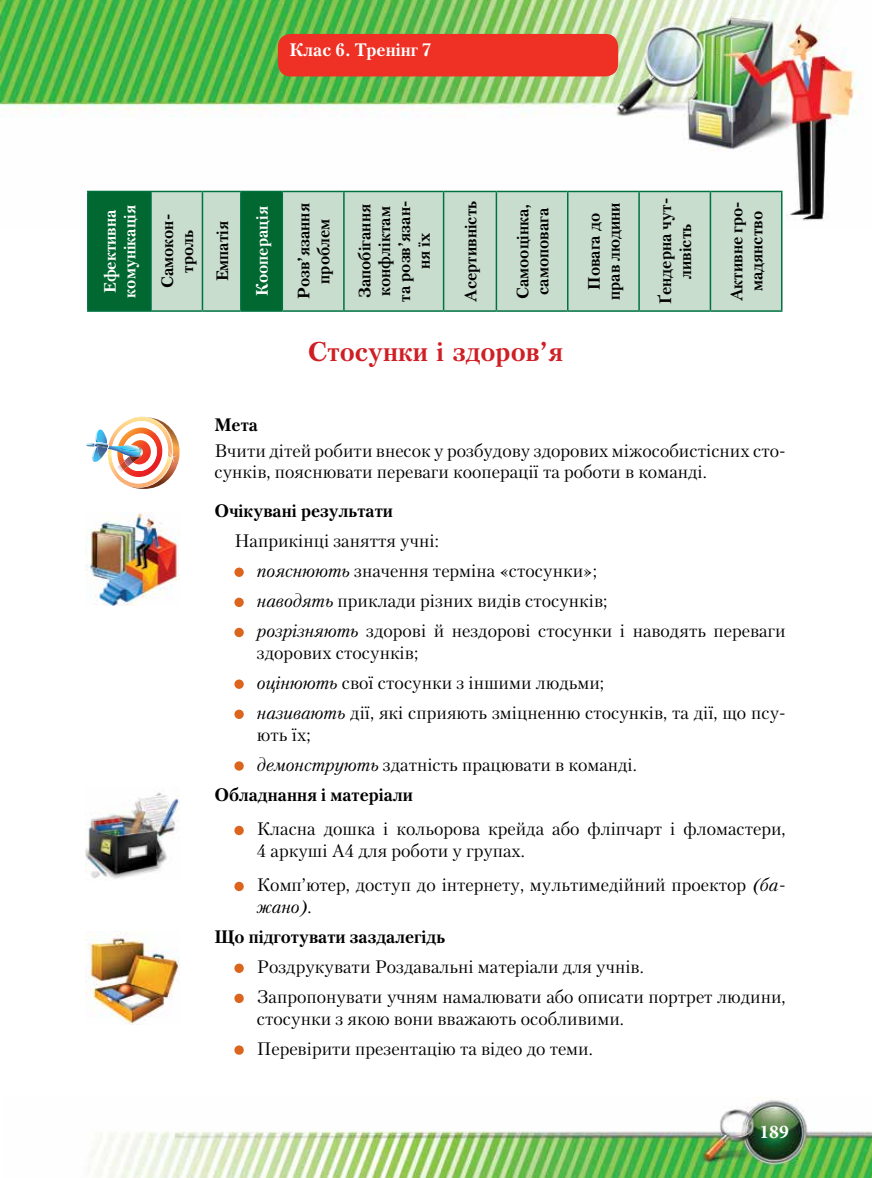
<style>
.page{position:relative;width:872px;height:1178px;background:#fff}
.page>*{position:absolute;margin:0;border:0;box-sizing:border-box;transform-origin:0 0}
.t1{font:700 27px "Petersburg C";color:#cf1f25}
.t2{font:700 19.5px "Minion Pro";color:#fff}
.t3{font:18px/30.2px "Petersburg C";color:#000}
.t4{font:700 18px "Petersburg C";color:#000}
.t5{font:700 18px "Petersburg C";color:#fff}
.t6{font:700 16.5px/19.8px "Petersburg C";color:#000;text-align:center}
.t7{font:700 16.5px/19.8px "Petersburg C";color:#fff}
.s1{font-style:italic}
</style>
<div class="page">
<img style="left:89px;top:1098px;width:783px;height:80px">
<img style="left:0;top:0;width:861px;height:229px">
<div style="left:235px;top:568px;width:8px;height:8px;background:#dc651e;border-radius:50%"></div>
<div style="left:234px;top:567px;width:10px;height:10px;border:2px solid #dc651e;border-radius:50%"></div>
<div style="left:235px;top:598px;width:8px;height:8px;background:#dc651e;border-radius:50%"></div>
<div style="left:234px;top:598px;width:10px;height:9px;border:2px solid #dc651e;border-radius:50%"></div>
<div style="left:235px;top:628px;width:8px;height:8px;background:#dc651e;border-radius:50%"></div>
<div style="left:234px;top:628px;width:10px;height:9px;border:2px solid #dc651e;border-radius:50%"></div>
<div style="left:235px;top:680px;width:8px;height:8px;background:#dc651e;border-radius:50%"></div>
<div style="left:234px;top:679px;width:10px;height:10px;border:2px solid #dc651e;border-radius:50%"></div>
<div style="left:235px;top:710px;width:8px;height:8px;background:#dc651e;border-radius:50%"></div>
<div style="left:234px;top:710px;width:10px;height:9px;border:2px solid #dc651e;border-radius:50%"></div>
<div style="left:235px;top:762px;width:8px;height:8px;background:#dc651e;border-radius:50%"></div>
<div style="left:234px;top:761px;width:10px;height:10px;border:2px solid #dc651e;border-radius:50%"></div>
<div style="left:235px;top:826px;width:8px;height:8px;background:#dc651e;border-radius:50%"></div>
<div style="left:234px;top:826px;width:10px;height:9px;border:2px solid #dc651e;border-radius:50%"></div>
<div style="left:235px;top:882px;width:8px;height:8px;background:#dc651e;border-radius:50%"></div>
<div style="left:234px;top:882px;width:10px;height:9px;border:2px solid #dc651e;border-radius:50%"></div>
<div style="left:235px;top:964px;width:8px;height:8px;background:#dc651e;border-radius:50%"></div>
<div style="left:234px;top:963px;width:10px;height:10px;border:2px solid #dc651e;border-radius:50%"></div>
<div style="left:235px;top:994px;width:8px;height:8px;background:#dc651e;border-radius:50%"></div>
<div style="left:234px;top:994px;width:10px;height:9px;border:2px solid #dc651e;border-radius:50%"></div>
<div style="left:235px;top:1046px;width:8px;height:8px;background:#dc651e;border-radius:50%"></div>
<div style="left:234px;top:1045px;width:10px;height:10px;border:2px solid #dc651e;border-radius:50%"></div>
<img style="left:86px;top:792px;width:93px;height:87px">
<img style="left:86px;top:512px;width:93px;height:94px">
<img style="left:86px;top:417px;width:94px;height:72px">
<div style="left:89px;top:192px;width:61px;height:118px;background:#006830"></div>
<svg style="left:152px;top:192px;width:629px;height:118px;background:#bad4c3"></svg>
<hr style="left:87px;top:191px;width:64px;height:1px;background:#00723f">
<hr style="left:87px;top:192px;width:2px;height:118px;background:#00723f">
<hr style="left:151px;top:191px;width:51px;height:1px;background:#00723f">
<hr style="left:150px;top:192px;width:2px;height:118px;background:#00723f">
<hr style="left:202px;top:191px;width:39px;height:1px;background:#00723f">
<hr style="left:202px;top:192px;width:1px;height:118px;background:#00723f">
<hr style="left:241px;top:191px;width:41px;height:1px;background:#00723f">
<hr style="left:240px;top:192px;width:1px;height:118px;background:#00723f">
<hr style="left:282px;top:191px;width:62px;height:1px;background:#00723f">
<hr style="left:281px;top:192px;width:2px;height:118px;background:#00723f">
<hr style="left:344px;top:191px;width:99px;height:1px;background:#00723f">
<hr style="left:343px;top:192px;width:2px;height:118px;background:#00723f">
<hr style="left:443px;top:191px;width:53px;height:1px;background:#00723f">
<hr style="left:443px;top:192px;width:1px;height:118px;background:#00723f">
<hr style="left:496px;top:191px;width:72px;height:1px;background:#00723f">
<hr style="left:495px;top:192px;width:2px;height:118px;background:#00723f">
<hr style="left:568px;top:191px;width:71px;height:1px;background:#00723f">
<hr style="left:567px;top:192px;width:1px;height:118px;background:#00723f">
<hr style="left:639px;top:191px;width:71px;height:1px;background:#00723f">
<hr style="left:638px;top:192px;width:2px;height:118px;background:#00723f">
<hr style="left:710px;top:191px;width:72px;height:1px;background:#00723f">
<hr style="left:709px;top:192px;width:2px;height:118px;background:#00723f">
<hr style="left:781px;top:192px;width:1px;height:118px;background:#00723f">
<hr style="left:87px;top:310px;width:64px;height:2px;background:#00723f">
<hr style="left:151px;top:310px;width:51px;height:2px;background:#00723f">
<hr style="left:202px;top:310px;width:39px;height:2px;background:#00723f">
<hr style="left:241px;top:310px;width:41px;height:2px;background:#00723f">
<hr style="left:282px;top:310px;width:62px;height:2px;background:#00723f">
<hr style="left:344px;top:310px;width:99px;height:2px;background:#00723f">
<hr style="left:443px;top:310px;width:53px;height:2px;background:#00723f">
<hr style="left:496px;top:310px;width:72px;height:2px;background:#00723f">
<hr style="left:568px;top:310px;width:71px;height:2px;background:#00723f">
<hr style="left:639px;top:310px;width:71px;height:2px;background:#00723f">
<hr style="left:710px;top:310px;width:72px;height:2px;background:#00723f">
<div style="left:278px;top:34px;width:340px;height:42px;background:#ee3124;border-radius:13px"></div>
<img style="left:86px;top:931px;width:93px;height:94px">
<p class="t5" style="left:289px;top:40px;width:144px">Клас 6. Тренінг 7</p>
<p class="t7" style="left:100px;top:298px;width:94px;rotate:-90deg">Ефективна комунікація</p>
<p class="t6" style="left:157px;top:288px;width:76px;rotate:-90deg">Самокон&shy;троль</p>
<p class="t6" style="left:212px;top:281px;width:62px;rotate:-90deg">Емпатія</p>
<p class="t7" style="left:252px;top:296px;width:91px;rotate:-90deg">Кооперація</p>
<p class="t6" style="left:294px;top:299px;width:97px;rotate:-90deg">Розв’язання проблем</p>
<p class="t6" style="left:355px;top:302px;width:101px;rotate:-90deg">Запобігання конфліктам та розв’язан&shy;ня їх</p>
<p class="t6" style="left:461px;top:302px;width:102px;rotate:-90deg">Асертивність</p>
<p class="t6" style="left:513px;top:299px;width:97px;text-align:left;rotate:-90deg">Самооцінка, самоповага</p>
<p class="t6" style="left:584px;top:300px;width:99px;rotate:-90deg">Повага до прав людини</p>
<p class="t6" style="left:655px;top:304px;width:108px;rotate:-90deg">Ґендерна чут&shy;ливість</p>
<p class="t6" style="left:727px;top:301px;width:101px;rotate:-90deg">Активне гро&shy;мадянство</p>
<h1 class="t1" style="left:308px;top:336px;width:257px">Стосунки і здоров’я</h1>
<p class="t4" style="left:214px;top:415px;width:45px">Мета</p>
<p class="t3" style="left:214px;top:439px;width:573px;line-height:21.6px">Вчити дітей робити внесок у розбудову здорових міжособистісних сто&shy;сунків, пояснювати переваги кооперації та роботи в команді.</p>
<p class="t4" style="left:214px;top:500px;width:180px">Очікувані результати</p>
<p class="t3" style="left:257px;top:525px;width:530px;text-indent:-23px">Наприкінці заняття учні:<br><span class="s1">пояснюють</span> значення терміна «стосунки»;<br><span class="s1">наводять</span> приклади різних видів стосунків;<br><span class="s1">розрізняють</span> здорові й нездорові стосунки і наводять переваги</p>
<p class="t3" style="left:257px;top:637px;width:530px">здорових стосунків;<br><span class="s1">оцінюють</span> свої стосунки з іншими людьми;<br><span class="s1">називають</span> дії, які сприяють зміцненню стосунків, та дії, що псу-</p>
<p class="t3" style="left:257px;top:719px;width:55px">ють їх;</p>
<p class="t3" style="left:257px;top:749px;width:381px"><span class="s1">демонструють</span> здатність працювати в команді.</p>
<p class="t4" style="left:214px;top:784px;width:200px">Обладнання і матеріали</p>
<p class="t3" style="left:257px;top:818px;width:530px;line-height:21.6px">Класна дошка і кольорова крейда або фліпчарт і фломастери,<br>4 аркуші А4 для роботи у групах.</p>
<p class="t3" style="left:257px;top:874px;width:530px;line-height:21.6px">Комп’ютер, доступ до інтернету, мультимедійний проектор <span class="s1">(ба&shy;жано)</span>.</p>
<p class="t4" style="left:214px;top:926px;width:232px">Що підготувати заздалегідь</p>
<p class="t3" style="left:257px;top:951px;width:530px">Роздрукувати Роздавальні матеріали для учнів.<br>Запропонувати учням намалювати або описати портрет людини,</p>
<p class="t3" style="left:257px;top:1003px;width:368px">стосунки з якою вони вважають особливими.<br>Перевірити презентацію та відео до теми.</p>
<p class="t2" style="left:759px;top:1118px;width:31px">189</p>
</div>
